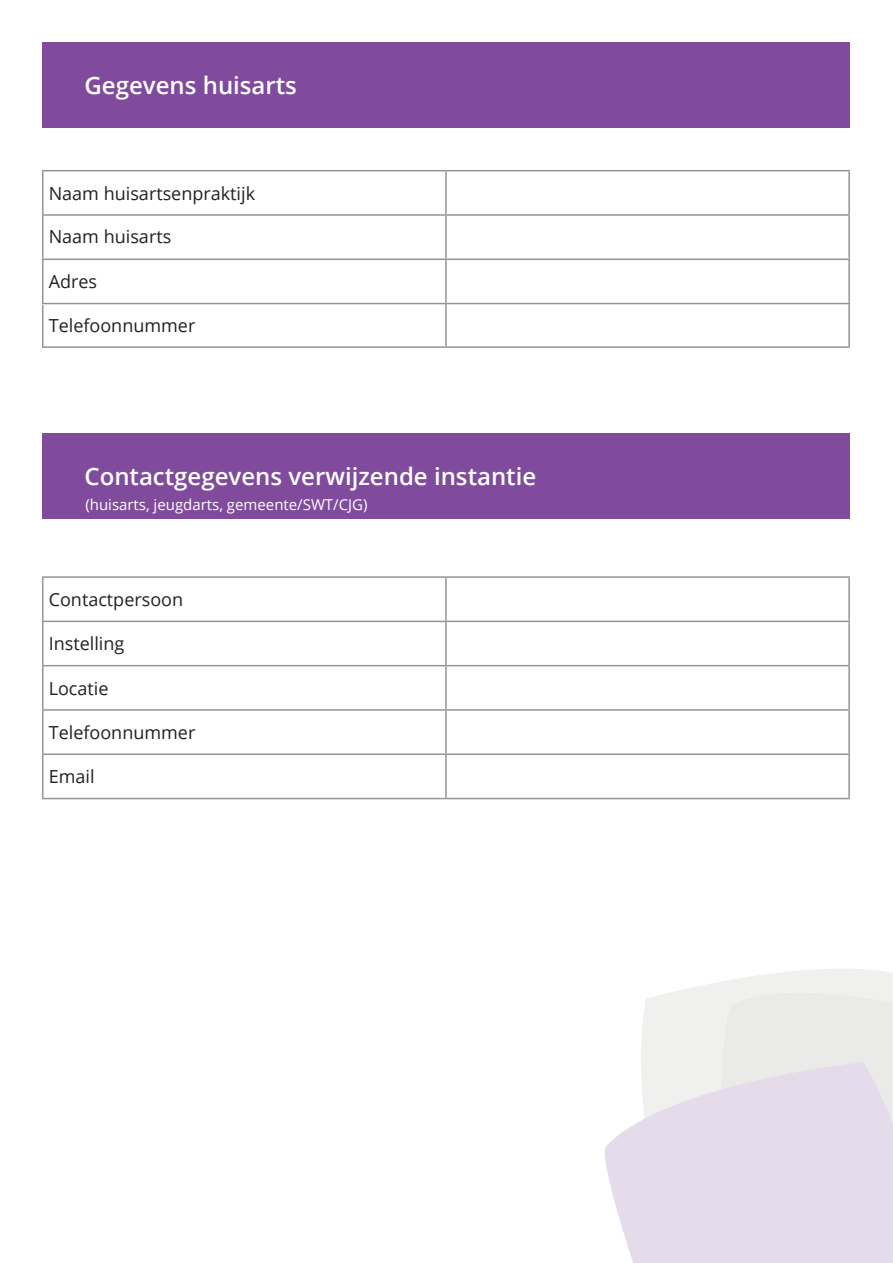
<style>
.page{position:relative;width:893px;height:1263px;background:#fff}
.page>*{position:absolute;margin:0;border:0;box-sizing:border-box;transform-origin:0 0}
.t1{font:600 24px "Open Sans";color:#fff}
.t2{font:18px "Open Sans";color:#231f20}
.t3{font:15px "Open Sans";color:#fff}
</style>
<div class="page">
<svg style="left:641px;top:969px;width:251px;height:93px;fill:#f0f0ef"></svg>
<div style="left:717px;top:992px;width:176px;height:260px;background:#eaebe9"></div>
<svg style="left:605px;top:1062px;width:287px;height:201px;background:#e8dfec"></svg>
<hr style="left:42px;top:170px;width:404px;height:1px;background:#929497">
<hr style="left:42px;top:171px;width:1px;height:43px;background:#929497">
<hr style="left:446px;top:170px;width:404px;height:1px;background:#929497">
<hr style="left:445px;top:171px;width:2px;height:43px;background:#929497">
<hr style="left:848px;top:171px;width:2px;height:43px;background:#929497">
<hr style="left:42px;top:214px;width:404px;height:2px;background:#929497">
<hr style="left:42px;top:216px;width:1px;height:42px;background:#929497">
<hr style="left:446px;top:214px;width:404px;height:2px;background:#929497">
<hr style="left:445px;top:216px;width:2px;height:42px;background:#929497">
<hr style="left:848px;top:216px;width:2px;height:42px;background:#929497">
<hr style="left:42px;top:258px;width:404px;height:2px;background:#929497">
<hr style="left:42px;top:260px;width:1px;height:43px;background:#929497">
<hr style="left:446px;top:258px;width:404px;height:2px;background:#929497">
<hr style="left:445px;top:260px;width:2px;height:43px;background:#929497">
<hr style="left:848px;top:260px;width:2px;height:43px;background:#929497">
<hr style="left:42px;top:303px;width:404px;height:1px;background:#929497">
<hr style="left:446px;top:303px;width:404px;height:1px;background:#929497">
<hr style="left:42px;top:576px;width:404px;height:2px;background:#929497">
<hr style="left:42px;top:578px;width:1px;height:43px;background:#929497">
<hr style="left:446px;top:576px;width:404px;height:2px;background:#929497">
<hr style="left:445px;top:578px;width:2px;height:43px;background:#929497">
<hr style="left:848px;top:578px;width:2px;height:43px;background:#929497">
<hr style="left:42px;top:621px;width:404px;height:1px;background:#929497">
<hr style="left:42px;top:622px;width:1px;height:43px;background:#929497">
<hr style="left:446px;top:621px;width:404px;height:1px;background:#929497">
<hr style="left:445px;top:622px;width:2px;height:43px;background:#929497">
<hr style="left:848px;top:622px;width:2px;height:43px;background:#929497">
<hr style="left:42px;top:665px;width:404px;height:1px;background:#929497">
<hr style="left:42px;top:666px;width:1px;height:43px;background:#929497">
<hr style="left:446px;top:665px;width:404px;height:1px;background:#929497">
<hr style="left:445px;top:666px;width:2px;height:43px;background:#929497">
<hr style="left:848px;top:666px;width:2px;height:43px;background:#929497">
<hr style="left:42px;top:709px;width:404px;height:2px;background:#929497">
<hr style="left:42px;top:711px;width:1px;height:42px;background:#929497">
<hr style="left:446px;top:709px;width:404px;height:2px;background:#929497">
<hr style="left:445px;top:711px;width:2px;height:42px;background:#929497">
<hr style="left:848px;top:711px;width:2px;height:42px;background:#929497">
<hr style="left:42px;top:753px;width:404px;height:2px;background:#929497">
<hr style="left:42px;top:755px;width:1px;height:43px;background:#929497">
<hr style="left:446px;top:753px;width:404px;height:2px;background:#929497">
<hr style="left:445px;top:755px;width:2px;height:43px;background:#929497">
<hr style="left:848px;top:755px;width:2px;height:43px;background:#929497">
<hr style="left:42px;top:798px;width:404px;height:1px;background:#929497">
<hr style="left:446px;top:798px;width:404px;height:1px;background:#929497">
<div style="left:42px;top:42px;width:808px;height:85px;background:#804b9d"></div>
<div style="left:42px;top:434px;width:808px;height:85px;background:#804b9d"></div>
<hr style="left:445px;top:303px;width:2px;height:43px;background:#929497">
<hr style="left:848px;top:303px;width:2px;height:43px;background:#929497">
<hr style="left:42px;top:346px;width:404px;height:2px;background:#929497">
<hr style="left:446px;top:346px;width:404px;height:2px;background:#929497">
<hr style="left:42px;top:305px;width:1px;height:43px;background:#929497">
<h1 class="t1" style="left:84px;top:69px;width:214px">Gegevens huisarts</h1>
<p class="t2" style="left:49px;top:181px;width:208px">Naam huisartsenpraktijk</p>
<p class="t2" style="left:49px;top:224px;width:124px">Naam huisarts</p>
<p class="t2" style="left:49px;top:269px;width:50px">Adres</p>
<p class="t2" style="left:49px;top:313px;width:148px">Telefoonnummer</p>
<h1 class="t1" style="left:84px;top:460px;width:453px">Contactgegevens verwijzende instantie</h1>
<p class="t3" style="left:85px;top:494px;width:284px">(huisarts, jeugdarts, gemeente/SWT/CJG)</p>
<p class="t2" style="left:49px;top:587px;width:136px">Contactpersoon</p>
<p class="t2" style="left:49px;top:631px;width:77px">Instelling</p>
<p class="t2" style="left:49px;top:676px;width:61px">Locatie</p>
<p class="t2" style="left:49px;top:720px;width:148px">Telefoonnummer</p>
<p class="t2" style="left:49px;top:764px;width:47px">Email</p>
</div>
